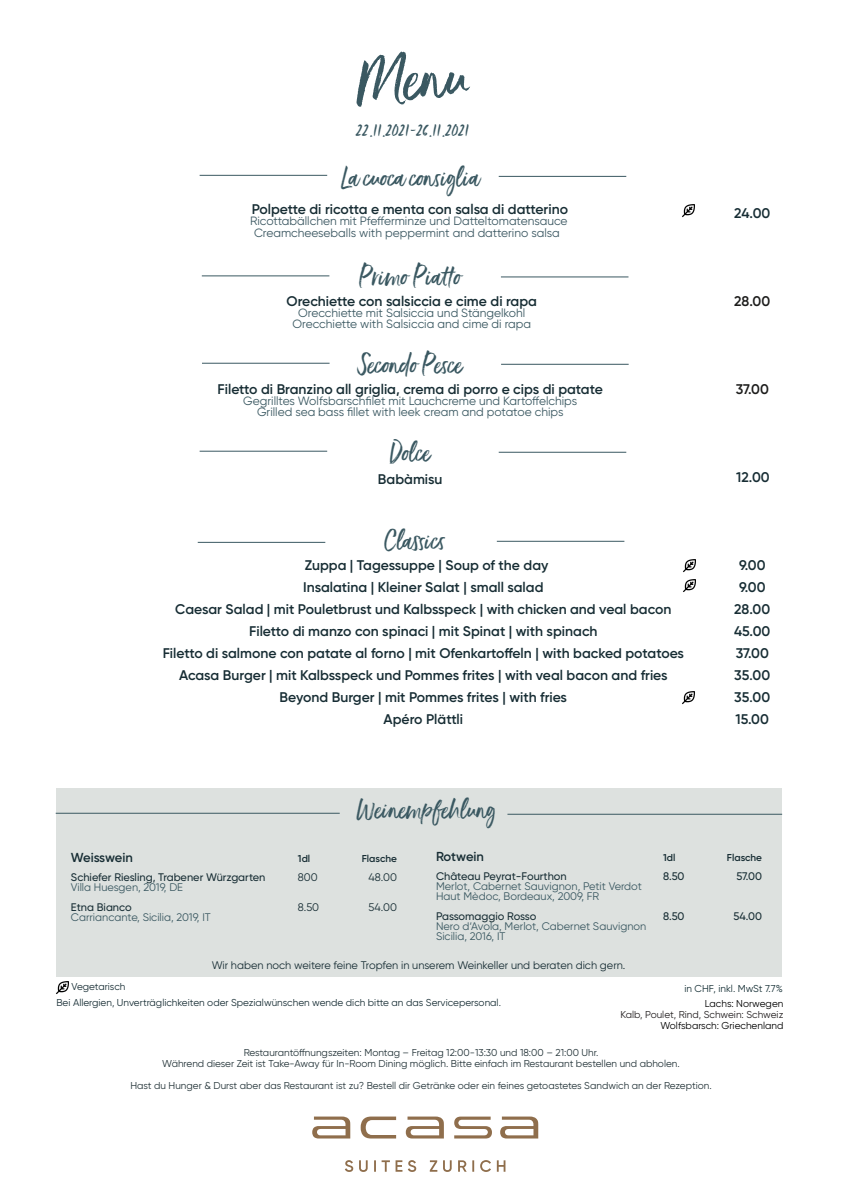
<style>
.page{position:relative;width:842px;height:1191px;background:#fff}
.page>*{position:absolute;margin:0;border:0;box-sizing:border-box;transform-origin:0 0}
.t1{font:59px "Ernestand Emily";color:#3a5861}
.t2{font:25px "Ernestand Emily";color:#3a5861}
.t3{font:20px "Ernestand Emily";color:#3a5861}
.t4{font:600 14px "Gilroy";color:#172d34}
.t5{font:600 14px "Gilroy";color:#1c1c1b}
.t6{font:600 13px "Gilroy";letter-spacing:-.005em;color:#172d34}
.t7{font:12px "Gilroy";color:#3a5861}
.t8{font:12px "Gilroy";color:#3b5761}
.t9{font:12px "Gilroy";color:#3c5862}
.t10{font:11px "Gilroy";color:#3a5861}
.t11{font:500 11px "Gilroy";color:#172d34}
.t12{font:11px "Gilroy";color:#172d34}
.t13{font:10px "Gilroy";color:#233338}
.t14{font:10px "Gilroy";color:#172d34}
.t15{font:10px "Gilroy";color:#000}
.t16{font:10px "Gilroy";color:#231f20}
.t17{font:600 10px "Gilroy";color:#172d34}
.t18{font:10px "Gilroy";color:#152f35}
.s1{font-size:13px}
</style>
<div class="page">
<div style="left:57px;top:788px;width:725px;height:188px;background:#dde1df"></div>
<hr style="left:56px;top:812px;width:284px;height:1px;background:#3a5861">
<hr style="left:507px;top:813px;width:275px;height:1px;background:#3a5861">
<img style="left:56px;top:981px;width:13px;height:13px">
<hr style="left:501px;top:364px;width:128px;height:1px;background:#3a5861">
<hr style="left:202px;top:363px;width:128px;height:1px;background:#3a5861">
<hr style="left:501px;top:276px;width:127px;height:1px;background:#3a5861">
<hr style="left:202px;top:275px;width:127px;height:1px;background:#3a5861">
<hr style="left:499px;top:176px;width:127px;height:1px;background:#3a5861">
<hr style="left:200px;top:175px;width:127px;height:1px;background:#3a5861">
<hr style="left:499px;top:452px;width:127px;height:1px;background:#3a5861">
<hr style="left:200px;top:451px;width:127px;height:1px;background:#3a5861">
<hr style="left:497px;top:541px;width:127px;height:1px;background:#3a5861">
<hr style="left:198px;top:542px;width:127px;height:1px;background:#3a5861">
<svg style="left:312px;top:1116px;width:38px;height:22px"></svg>
<svg style="left:361px;top:1116px;width:35px;height:22px"></svg>
<svg style="left:406px;top:1116px;width:38px;height:22px"></svg>
<svg style="left:454px;top:1116px;width:38px;height:22px"></svg>
<svg style="left:500px;top:1116px;width:38px;height:22px"></svg>
<svg style="left:345px;top:1160px;width:160px;height:12px"></svg>
<img style="left:683px;top:559px;width:13px;height:14px">
<img style="left:683px;top:579px;width:13px;height:13px">
<img style="left:682px;top:691px;width:13px;height:14px">
<img style="left:682px;top:204px;width:13px;height:14px">
<p class="t1" style="left:353px;top:43px;width:115px;rotate:-2deg">Menu</p>
<p class="t3" style="left:356px;top:116px;width:115px">22.11.2021-26.11.2021</p>
<p class="t2" style="left:341px;top:161px;width:140px">La cuoca consiglia</p>
<p class="t4" style="left:252px;top:201px;width:318px">Polpette di ricotta e menta con salsa di datterino</p>
<p class="t8" style="left:250px;top:214px;width:319px">Ricottabällchen mit Pfefferminze und Datteltomatensauce</p>
<p class="t9" style="left:254px;top:225px;width:307px">Creamcheeseballs with peppermint and datterino salsa</p>
<p class="t2" style="left:359px;top:260px;width:103px">Primo Piatto</p>
<p class="t4" style="left:287px;top:292px;width:252px">Orechiette con salsiccia e cime di rapa</p>
<p class="t7" style="left:298px;top:305px;width:229px">Orecchiette mit Salsiccia und Stängelkohl</p>
<p class="t7" style="left:293px;top:316px;width:240px">Orecchiette with Salsiccia and cime di rapa</p>
<p class="t2" style="left:358px;top:348px;width:106px">Secondo Pesce</p>
<p class="t4" style="left:218px;top:380px;width:387px">Filetto di Branzino all griglia, crema di porro e cips di patate</p>
<p class="t7" style="left:243px;top:393px;width:335px">Gegrilltes Wolfsbarschfilet mit Lauchcreme und Kartoffelchips</p>
<p class="t7" style="left:257px;top:404px;width:308px">Grilled sea bass fillet with leek cream and potatoe chips</p>
<p class="t2" style="left:390px;top:436px;width:42px">Dolce</p>
<p class="t4" style="left:378px;top:470px;width:66px">Babàmisu</p>
<p class="t2" style="left:384px;top:524px;width:62px">Classics</p>
<p class="t4" style="left:305px;top:556px;width:245px">Zuppa | Tagessuppe | Soup of the day</p>
<p class="t4" style="left:303px;top:578px;width:242px">Insalatina | Kleiner Salat | small salad</p>
<p class="t4" style="left:175px;top:600px;width:498px">Caesar Salad | mit Pouletbrust und Kalbsspeck | with chicken and veal bacon</p>
<p class="t4" style="left:249px;top:622px;width:350px">Filetto di manzo con spinaci | mit Spinat | with spinach</p>
<p class="t4" style="left:163px;top:644px;width:523px">Filetto di salmone con patate al forno | mit Ofenkartoffeln | with backed potatoes</p>
<p class="t4" style="left:179px;top:666px;width:490px">Acasa Burger | mit Kalbsspeck und Pommes frites | with veal bacon and fries</p>
<p class="t4" style="left:280px;top:688px;width:289px">Beyond Burger | mit Pommes frites | with fries</p>
<p class="t4" style="left:384px;top:710px;width:81px">Apéro Plättli</p>
<p class="t4" style="left:734px;top:204px;width:38px">24.00</p>
<p class="t5" style="left:734px;top:292px;width:37px">28.00</p>
<p class="t5" style="left:736px;top:380px;width:35px">37.00</p>
<p class="t4" style="left:736px;top:468px;width:35px">12.00</p>
<p class="t4" style="left:739px;top:556px;width:28px">9.00</p>
<p class="t4" style="left:739px;top:578px;width:28px">9.00</p>
<p class="t4" style="left:734px;top:600px;width:37px">28.00</p>
<p class="t4" style="left:734px;top:622px;width:38px">45.00</p>
<p class="t4" style="left:736px;top:644px;width:35px">37.00</p>
<p class="t4" style="left:734px;top:666px;width:38px">35<span class="s1">.</span>00</p>
<p class="t4" style="left:734px;top:688px;width:38px">35<span class="s1">.</span>00</p>
<p class="t4" style="left:736px;top:710px;width:35px">15.00</p>
<p class="t2" style="left:356px;top:794px;width:142px">Weinempfehlung</p>
<p class="t6" style="left:436px;top:848px;width:50px">Rotwein</p>
<p class="t17" style="left:663px;top:851px;width:14px">1dl</p>
<p class="t17" style="left:727px;top:851px;width:37px">Flasche</p>
<p class="t11" style="left:436px;top:869px;width:132px">Château Peyrat-Fourthon</p>
<p class="t11" style="left:663px;top:869px;width:23px">8.50</p>
<p class="t11" style="left:736px;top:869px;width:27px">57.00</p>
<p class="t10" style="left:436px;top:879px;width:207px">Merlot, Cabernet Sauvignon, Petit Verdot</p>
<p class="t10" style="left:436px;top:889px;width:165px">Haut Mèdoc, Bordeaux, 2009, FR</p>
<p class="t11" style="left:436px;top:909px;width:102px">Passomaggio Rosso</p>
<p class="t11" style="left:663px;top:909px;width:23px">8.50</p>
<p class="t11" style="left:733px;top:909px;width:30px">54.00</p>
<p class="t10" style="left:436px;top:919px;width:212px">Nero d‘Avola, Merlot, Cabernet Sauvignon</p>
<p class="t10" style="left:436px;top:929px;width:71px">Sicilia, 2016, IT</p>
<p class="t6" style="left:71px;top:849px;width:63px">Weisswein</p>
<p class="t17" style="left:298px;top:852px;width:14px">1dl</p>
<p class="t17" style="left:362px;top:852px;width:37px">Flasche</p>
<p class="t11" style="left:71px;top:870px;width:196px">Schiefer Riesling, Trabener Würzgarten</p>
<p class="t12" style="left:298px;top:870px;width:21px">800</p>
<p class="t12" style="left:368px;top:870px;width:30px">48.00</p>
<p class="t10" style="left:71px;top:880px;width:114px">Villa Huesgen, 2019, DE</p>
<p class="t11" style="left:71px;top:900px;width:62px">Etna Bianco</p>
<p class="t12" style="left:298px;top:900px;width:23px">8.50</p>
<p class="t12" style="left:369px;top:900px;width:30px">54.00</p>
<p class="t10" style="left:71px;top:910px;width:141px">Carriancante, Sicilia, 2019, IT</p>
<p class="t12" style="left:212px;top:958px;width:415px">Wir haben noch weitere feine Tropfen in unserem Weinkeller und beraten dich gern.</p>
<p class="t14" style="left:72px;top:980px;width:55px">Vegetarisch</p>
<p class="t18" style="left:684px;top:982px;width:100px">in CHF, inkl. MwSt 7.7%</p>
<p class="t14" style="left:56px;top:996px;width:446px">Bei Allergien, Unverträglichkeiten oder Spezialwünschen wende dich bitte an das Servicepersonal.</p>
<p class="t15" style="left:705px;top:997px;width:80px">Lachs: Norwegen</p>
<p class="t16" style="left:620px;top:1008px;width:164px">Kalb, Poulet, Rind, Schwein: Schweiz</p>
<p class="t15" style="left:660px;top:1019px;width:124px">Wolfsbarsch: Griechenland</p>
<p class="t13" style="left:244px;top:1046px;width:356px">Restaurantöffnungszeiten: Montag – Freitag 12:00-13:30 und 18:00 – 21:00 Uhr.</p>
<p class="t13" style="left:162px;top:1057px;width:519px">Während dieser Zeit ist Take-Away für In-Room Dining möglich. Bitte einfach im Restaurant bestellen und abholen.</p>
<p class="t13" style="left:130px;top:1079px;width:583px">Hast du Hunger &amp; Durst aber das Restaurant ist zu? Bestell dir Getränke oder ein feines getoastetes Sandwich an der Rezeption.</p>
</div>
